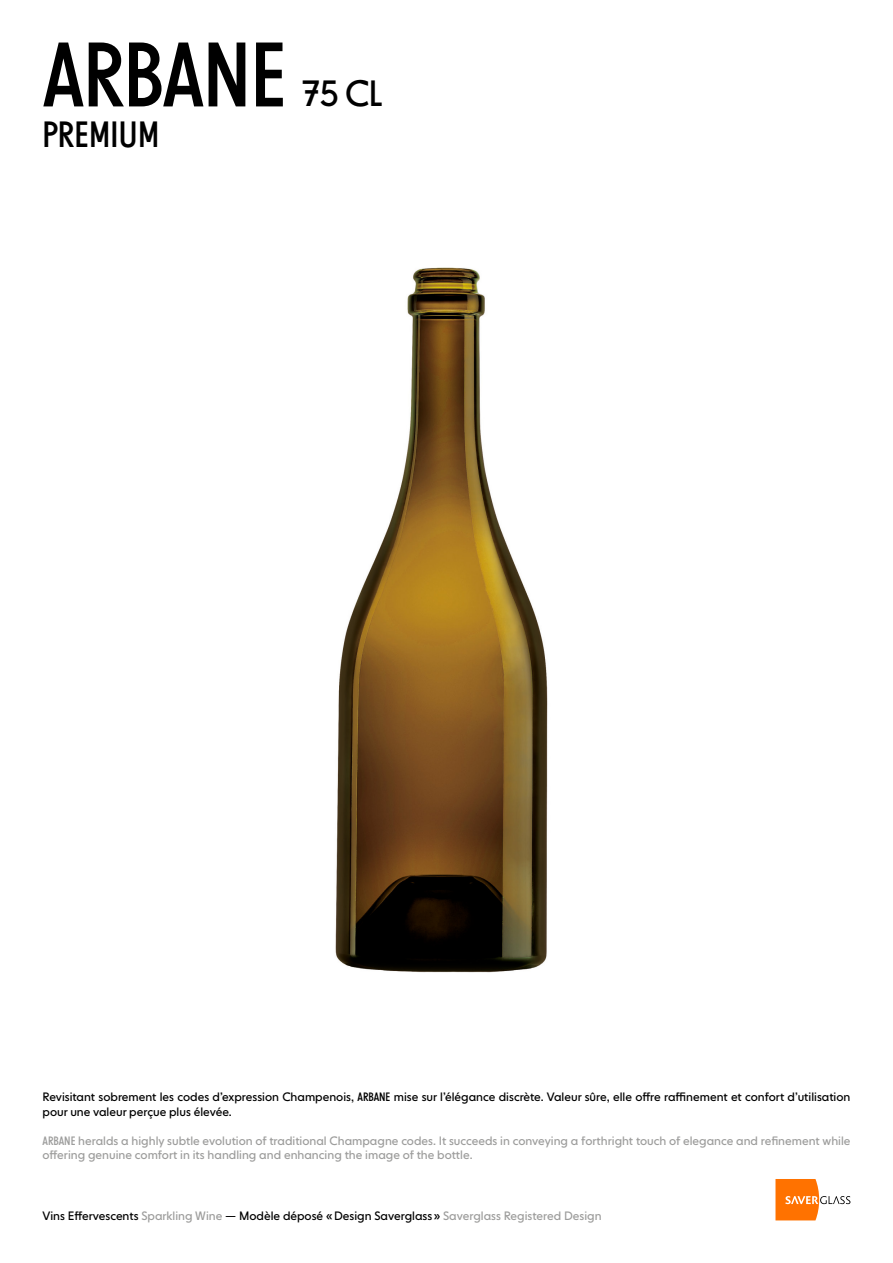
<style>
.page{position:relative;width:893px;height:1263px;background:#fff}
.page>*{position:absolute;margin:0;border:0;box-sizing:border-box;transform-origin:0 0}
.t1{font:90px "NEXT Poster";letter-spacing:-.01em;color:#000}
.t2{font:36px "NEXT Poster";letter-spacing:.005em;color:#000}
.t3{font:12px/14.4px "NEXT Book";color:#000}
.t4{font:12px/14.4px "NEXT Book";color:#9d9d9c}
.s1{font-family:"NEXT Poster"}
.s2{color:#9d9d9c}
</style>
<div class="page">
<svg style="left:775px;top:1179px;width:75px;height:41px"></svg>
<img style="left:335px;top:267px;width:213px;height:706px">
<h1 class="t1" style="left:43px;top:21px;width:245px">ARBANE</h1>
<h2 class="t2" style="left:43px;top:113px;width:118px">PREMIUM</h2>
<h2 class="t2" style="left:302px;top:72px;width:82px">75 CL</h2>
<p class="t3" style="left:43px;top:1090px;width:809px">Revisitant sobrement les codes d’expression Champenois, <span class="s1">ARBANE</span> mise sur l’élégance discrète. Valeur sûre, elle offre raffinement et confort d’utilisation pour une valeur perçue plus élevée.</p>
<p class="t4" style="left:43px;top:1133px;width:809px"><span class="s1">ARBANE</span> heralds a highly subtle evolution of traditional Champagne codes. It succeeds in conveying a forthright touch of elegance and refinement while offering genuine comfort in its handling and enhancing the image of the bottle.</p>
<p class="t3" style="left:43px;top:1209px;width:561px">Vins Effervescents <span class="s2">Sparkling Wine</span> — Modèle déposé « Design Saverglass » <span class="s2">Saverglass Registered Design</span></p>
</div>
